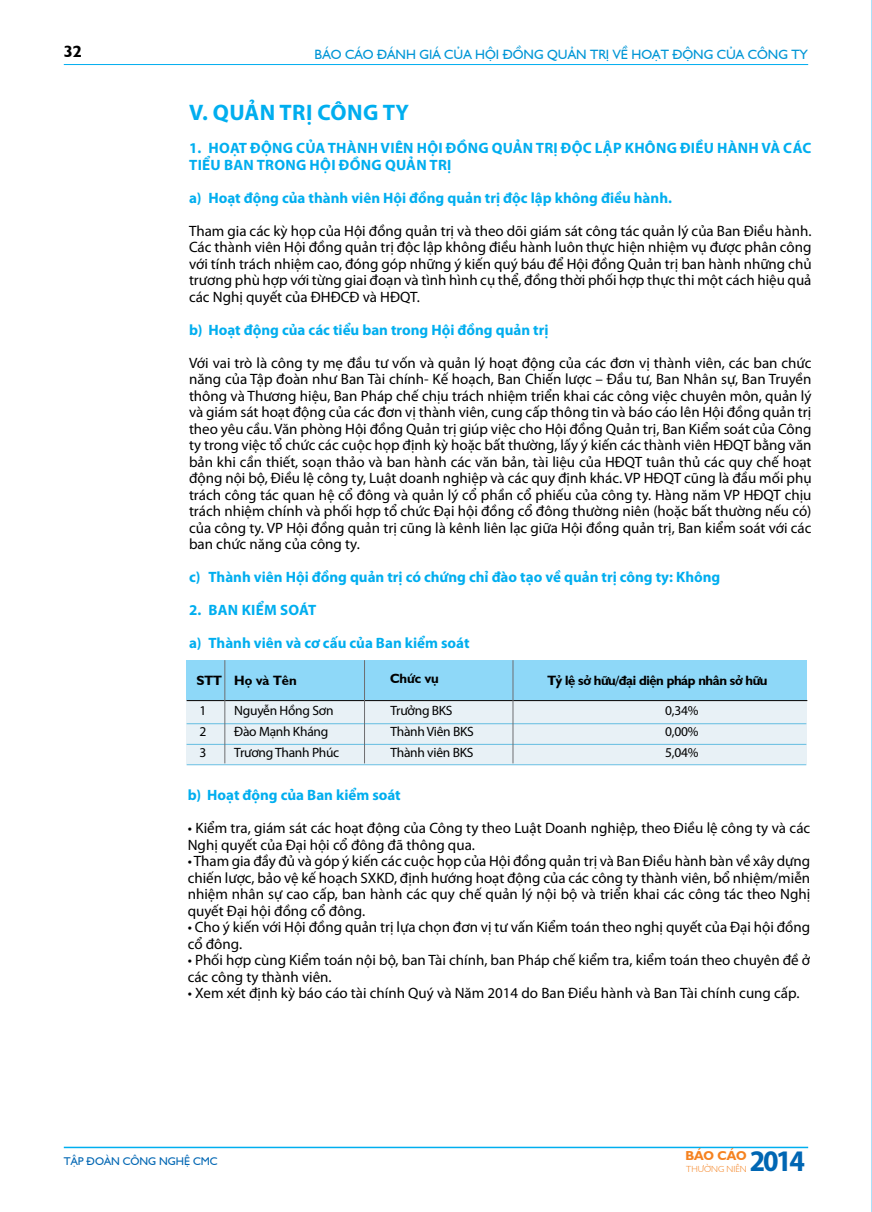
<style>
.page{position:relative;width:872px;height:1212px;background:#fff}
.page>*{position:absolute;margin:0;border:0;box-sizing:border-box;transform-origin:0 0}
.t1{font:700 semi-condensed 30px "Myriad Pro";color:#0066b3}
.t2{font:700 22.5px "Myriad Pro";letter-spacing:.075em;color:#00aeef}
.t3{font:16.5px "Humanist 521 Bold VU";color:#000}
.t4{font:15px/16.5px "Myriad Pro";color:#000;text-align:justify}
.t5{font:700 15px/33px "Myriad Pro";color:#00aeef}
.t6{font:13.5px/21px "Myriad Pro";letter-spacing:-.02em;color:#000}
.t7{font:13.5px "Humanist 521 VU";color:#0096d6}
.t8{font:13.5px "Humanist 521 Bold VU";letter-spacing:-.03em;color:#000}
.t9{font:13.5px "Humanist 521 Bold VU";color:#000}
.t10{font:13.05px "Humanist 521 Bold VU";color:#f58220}
.t11{font:11.25px "Humanist 521 VU";color:#0066b3}
.t12{font:8.85px "Humanist 521 Light VU";color:#f58220}
</style>
<div class="page">
<hr style="left:64px;top:64px;width:744px;height:1px;background:#00aeef">
<hr style="left:64px;top:1147px;width:744px;height:1px;background:#00aeef">
<hr style="left:871px;top:0;width:1px;height:1212px;background:#abe1fa">
<div style="left:187px;top:700px;width:620px;height:63px;background:#e8f1f6"></div>
<div style="left:187px;top:660px;width:620px;height:40px;background:#8ed8f8"></div>
<hr style="left:187px;top:700px;width:620px;height:1px;background:#000">
<hr style="left:187px;top:723px;width:619px;height:1px;background:#64bde1">
<hr style="left:187px;top:764px;width:619px;height:1px;background:#64bde1">
<hr style="left:187px;top:744px;width:619px;height:1px;background:#64bde1">
<hr style="left:225px;top:660px;width:1px;height:103px;background:#6d6e71">
<hr style="left:364px;top:660px;width:1px;height:103px;background:#6d6e71">
<hr style="left:513px;top:660px;width:1px;height:103px;background:#6d6e71">
<p class="t3" style="left:64px;top:38px;width:19px">32</p>
<p class="t7" style="left:315px;top:45px;width:494px">BÁO CÁO ĐÁNH GIÁ CỦA HỘI ĐỒNG QUẢN TRỊ VỀ HOẠT ĐỘNG CỦA CÔNG TY</p>
<h2 class="t2" style="left:189px;top:98px;width:56px">V. Quản</h2>
<h2 class="t2" style="left:279px;top:98px;width:131px">trị công ty</h2>
<p class="t5" style="left:189px;top:131px;width:73px">1. Hoạt động</p>
<p class="t5" style="left:296px;top:131px;width:43px">của thành</p>
<p class="t5" style="left:380px;top:131px;width:9px">viên</p>
<p class="t5" style="left:417px;top:131px;width:86px">Hội đồng quản</p>
<p class="t5" style="left:536px;top:131px;width:37px">trị độc</p>
<p class="t5" style="left:595px;top:131px;width:134px">lậpkhông đi ềuhành</p>
<p class="t5" style="left:761px;top:131px;width:32px">và các</p>
<p class="t5" style="left:189px;top:148px;width:9px">tiểu</p>
<p class="t5" style="left:224px;top:148px;width:11px">ban</p>
<p class="t5" style="left:257px;top:148px;width:11px">trong</p>
<p class="t5" style="left:310px;top:148px;width:87px">Hội đồng quản</p>
<p class="t5" style="left:429px;top:148px;width:8px">trị</p>
<p class="t5" style="left:189px;top:181px;width:484px">a) Hoạt động của thành viên Hội đồng quản trị độc lập không điều hành.</p>
<p class="t4" style="left:189px;top:222px;width:624px">Tham gia các kỳ họp của Hội đồng quản trị và theo dõi giám sát công tác quản lý của Ban Điều hành.<br>Các thành viên Hội đồng quản trị độc lập không điều hành luôn thực hiện nhiệm vụ được phân công với tính trách nhiệm cao, đóng góp những ý kiến quý báu để Hội đồng Quản trị ban hành những chủ trương phù hợp với từng giai đoạn và tình hình cụ thể, đồng thời phối hợp thực thi một cách hiệu quả các Nghị quyết của ĐHĐCĐ và HĐQT.</p>
<p class="t5" style="left:189px;top:313px;width:361px">b) Hoạt động của các tiểu ban trong Hội đồng quản trị</p>
<p class="t4" style="left:189px;top:354px;width:624px">Với vai trò là công ty mẹ đầu tư vốn và quản lý hoạt động của các đơn vị thành viên, các ban chức năng của Tập đoàn như Ban Tài chính- Kế hoạch, Ban Chiến lược – Đầu tư, Ban Nhân sự, Ban Truyền thông và Thương hiệu, Ban Pháp chế chịu trách nhiệm triển khai các công việc chuyên môn, quản lý và giám sát hoạt động của các đơn vị thành viên, cung cấp thông tin và báo cáo lên Hội đồng quản trị theo yêu cầu. Văn phòng Hội đồng Quản trị giúp việc cho Hội đồng Quản trị, Ban Kiểm soát của Công ty trong việc tổ chức các cuộc họp định kỳ hoặc bất thường, lấy ý kiến các thành viên HĐQT bằng văn bản khi cần thiết, soạn thảo và ban hành các văn bản, tài liệu của HĐQT tuân thủ các quy chế hoạt động nội bộ, Điều lệ công ty, Luật doanh nghiệp và các quy định khác. VP HĐQT cũng là đầu mối phụ trách công tác quan hệ cổ đông và quản lý cổ phần cổ phiếu của công ty. Hàng năm VP HĐQT chịu trách nhiệm chính và phối hợp tổ chức Đại hội đồng cổ đông thường niên (hoặc bất thường nếu có) của công ty. VP Hội đồng quản trị cũng là kênh liên lạc giữa Hội đồng quản trị, Ban kiểm soát với các ban chức năng của công ty.</p>
<p class="t5" style="left:189px;top:560px;width:533px">c) Thành viên Hội đồng quản trị có chứng chỉ đào tạo về quản trị công ty: Không</p>
<p class="t5" style="left:189px;top:593px;width:72px">2. Ban Kiểm</p>
<p class="t5" style="left:189px;top:593px;width:282px;text-indent:91px">soát<br>a) Thành viên và cơ cấu của Ban kiểm soát</p>
<p class="t9" style="left:196px;top:670px;width:102px">STT Họ và Tên</p>
<p class="t8" style="left:390px;top:668px;width:50px">Chức vụ</p>
<p class="t8" style="left:547px;top:670px;width:221px">Tỷ lệ sở hữu/đại diện pháp nhân sở hữu</p>
<p class="t6" style="left:234px;top:700px;width:107px">Nguyễn Hồng Sơn<br>Đào Mạnh Kháng<br>Trương Thanh Phúc</p>
<p class="t6" style="left:390px;top:700px;width:85px">Trưởng BKS<br>Thành Viên BKS<br>Thành viên BKS</p>
<p class="t6" style="left:665px;top:700px;width:35px;text-align:justify">0,34% 0,00% 5,04%</p>
<p class="t6" style="left:200px;top:700px;width:8px;text-align:justify">1<br>2<br>3</p>
<p class="t5" style="left:188px;top:778px;width:214px">b) Hoạt động của Ban kiểm soát</p>
<p class="t4" style="left:188px;top:820px;width:624px">• Kiểm tra, giám sát các hoạt động của Công ty theo Luật Doanh nghiệp, theo Điều lệ công ty và các<br>Nghị quyết của Đại hội cổ đông đã thông qua.</p>
<p class="t4" style="left:188px;top:853px;width:624px">• Tham gia đầy đủ và góp ý kiến các cuộc họp của Hội đồng quản trị và Ban Điều hành bàn về xây dựng chiến lược, bảo vệ kế hoạch SXKD, đị nh hướng hoạt động của các công ty thà nh viên, bổ nhiệm/miễn nhiệm nhân sự cao cấp, ban hành các quy chế quản lý nội bộ và triển khai các công tác theo Nghị quyết Đại hội đồng cổ đông.</p>
<p class="t4" style="left:188px;top:919px;width:624px">• Cho ý kiến với Hội đồng quản trị lựa chọn đơn vị tư vấn Kiểm toán theo nghị quyết của Đại hội đồng cổ đông.</p>
<p class="t4" style="left:188px;top:952px;width:624px">• Phối hợp cùng Kiểm toán nội bộ, ban Tài chính, ban Pháp chế kiểm tra, kiểm toán theo chuyên đề ở các công ty thành viên.</p>
<p class="t4" style="left:188px;top:985px;width:613px">• Xem xét định kỳ báo cáo tài chính Quý và Năm 2014 do Ban Điều hành và Ban Tài chính cung cấp.</p>
<p class="t11" style="left:64px;top:1153px;width:155px">TẬP ĐOÀN CÔNG NGHỆ CMC</p>
<p class="t10" style="left:685px;top:1146px;width:63px">BÁO CÁO</p>
<p class="t12" style="left:686px;top:1162px;width:62px">THƯỜNG NIÊN</p>
<h1 class="t1" style="left:750px;top:1141px;width:57px">2014</h1>
</div>
